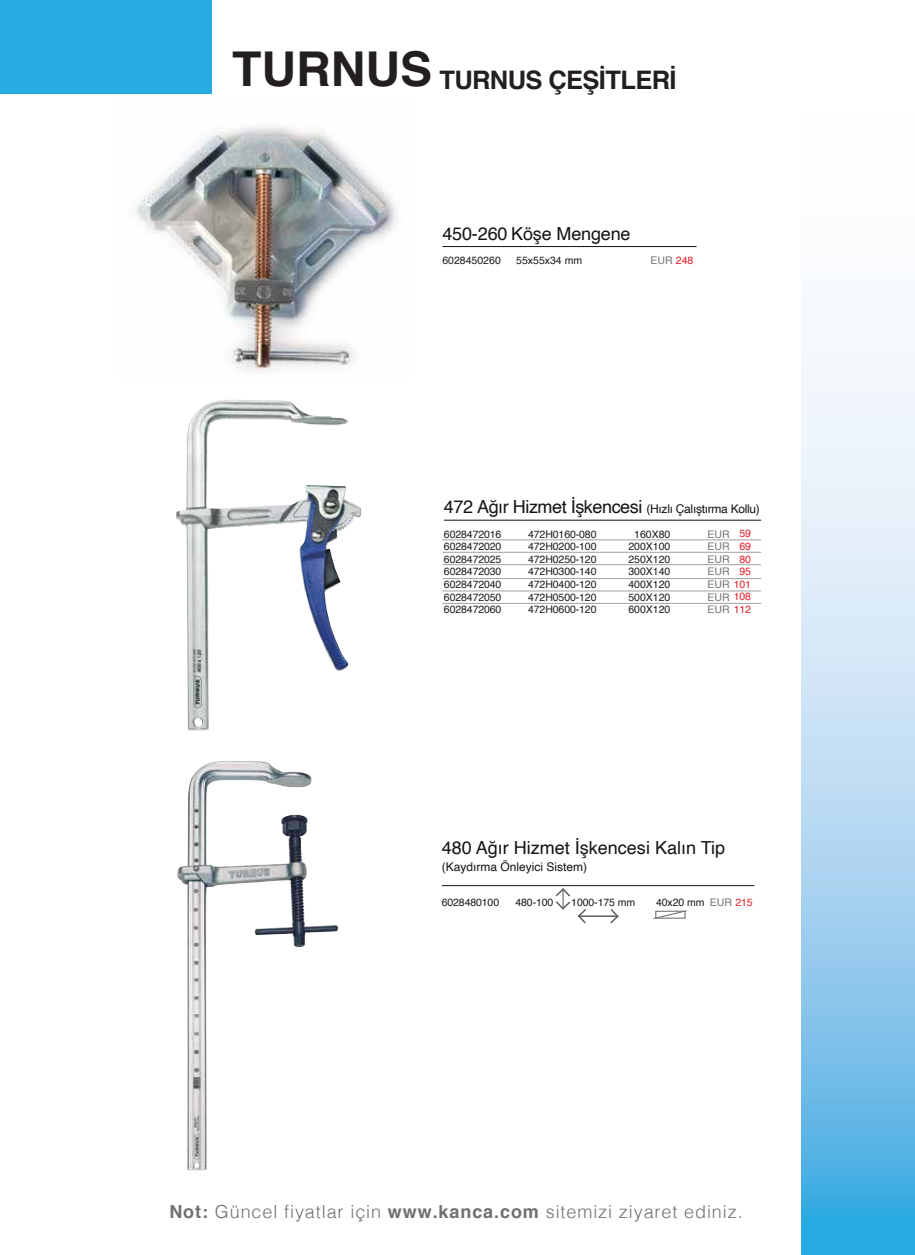
<style>
.page{position:relative;width:915px;height:1255px;background:#fff}
.page>*{position:absolute;margin:0;border:0;box-sizing:border-box;transform-origin:0 0}
.t1{font:700 25.5px "Helvetica";letter-spacing:-.025em;color:#231f20}
.t2{font:18px "Helvetica";letter-spacing:-.01em;color:#161410}
.t3{font:300 18px "Helvetica";letter-spacing:.05em;color:#707070}
.t4{font:12px "Helvetica";color:#161410}
.t5{font:10.5px/12.6px "Helvetica";letter-spacing:-.01em;color:#1d1d1b;text-align:justify}
.t6{font:10.5px/12.6px "Helvetica";letter-spacing:-.01em;color:#e21f26;text-align:right}
.t7{font:10.5px/12.6px "Helvetica";letter-spacing:-.01em;color:#767374;text-align:justify}
.s1{font-size:48px}
.s2{color:#e21f26}
.s3{font-size:12px}
.s4{color:#767374}
.s5{font-weight:700}
</style>
<div class="page">
<img style="left:135px;top:127px;width:262px;height:247px">
<svg style="left:801px;top:338px;width:113px;height:916px;background:#add7f1"></svg>
<div style="left:0;top:0;width:211px;height:94px;background:#28aae2"></div>
<hr style="left:442px;top:246px;width:254px;height:1px;background:#161410">
<img style="left:176px;top:401px;width:185px;height:330px">
<img style="left:177px;top:761px;width:161px;height:409px">
<hr style="left:441px;top:885px;width:313px;height:1px;background:#161410">
<svg style="left:653px;top:910px;width:34px;height:9px"></svg>
<hr style="left:578px;top:915px;width:38px;height:1px;background:#605d5e">
<svg style="left:554px;top:886px;width:33px;height:38px"></svg>
<svg style="left:608px;top:909px;width:11px;height:15px"></svg>
<hr style="left:444px;top:520px;width:316px;height:1px;background:#161410">
<hr style="left:442px;top:539px;width:318px;height:1px;background:#a4a09f">
<hr style="left:442px;top:552px;width:318px;height:1px;background:#a4a09f">
<hr style="left:442px;top:564px;width:318px;height:1px;background:#a4a09f">
<hr style="left:442px;top:578px;width:318px;height:1px;background:#a4a09f">
<hr style="left:442px;top:590px;width:318px;height:1px;background:#a4a09f">
<hr style="left:442px;top:603px;width:318px;height:1px;background:#a4a09f">
<h1 class="t1" style="left:232px;top:60px;width:446px"><span class="s1">TURNUS</span> TURNUS ÇEŞİTLERİ</h1>
<h2 class="t2" style="left:442px;top:219px;width:190px">450-260 Köşe Mengene</h2>
<p class="t5" style="left:442px;top:254px;width:60px">6028450260</p>
<p class="t5" style="left:516px;top:254px;width:67px">55x55x34 mm</p>
<p class="t7" style="left:650px;top:254px;width:44px">EUR <span class="s2">248</span></p>
<h2 class="t2" style="left:444px;top:493px;width:317px">472 Ağır Hizmet İşkencesi <span class="s3">(Hızlı Çalıştırma Kollu)</span></h2>
<p class="t7" style="left:707px;top:528px;width:23px">EUR EUR EUR EUR</p>
<p class="t5" style="left:444px;top:528px;width:59px">6028472016<br>6028472020<br>6028472025<br>6028472030<br>6028472040<br>6028472050<br>6028472060</p>
<p class="t5" style="left:528px;top:528px;width:70px">472H0160-080<br>472H0200-100<br>472H0250-120<br>472H0300-140<br>472H0400-120<br>472H0500-120<br>472H0600-120</p>
<p class="t5" style="left:628px;top:528px;width:44px;text-align:center">160X80<br>200X100<br>250X120<br>300X140<br>400X120<br>500X120<br>600X120</p>
<p class="t6" style="left:707px;top:527px;width:45px">59<br>69<br>80<br>95<br><span class="s4">EUR</span> 101<br><span class="s4">EUR</span> 108<br><span class="s4">EUR</span> 112</p>
<h2 class="t2" style="left:441px;top:833px;width:285px">480 Ağır Hizmet İşkencesi Kalın Tip</h2>
<p class="t4" style="left:441px;top:857px;width:147px">(Kaydırma Önleyici Sistem)</p>
<p class="t5" style="left:441px;top:896px;width:59px">6028480100</p>
<p class="t5" style="left:515px;top:896px;width:39px">480-100</p>
<p class="t5" style="left:571px;top:896px;width:65px">1000-175 mm</p>
<p class="t5" style="left:655px;top:896px;width:98px">40x20 mm <span class="s4">EUR</span> <span class="s2">215</span></p>
<h2 class="t3" style="left:169px;top:1196px;width:574px"><span class="s5">Not:</span> Güncel fiyatlar için <span class="s5">www.kanca.com</span> sitemizi ziyaret ediniz.</h2>
</div>
